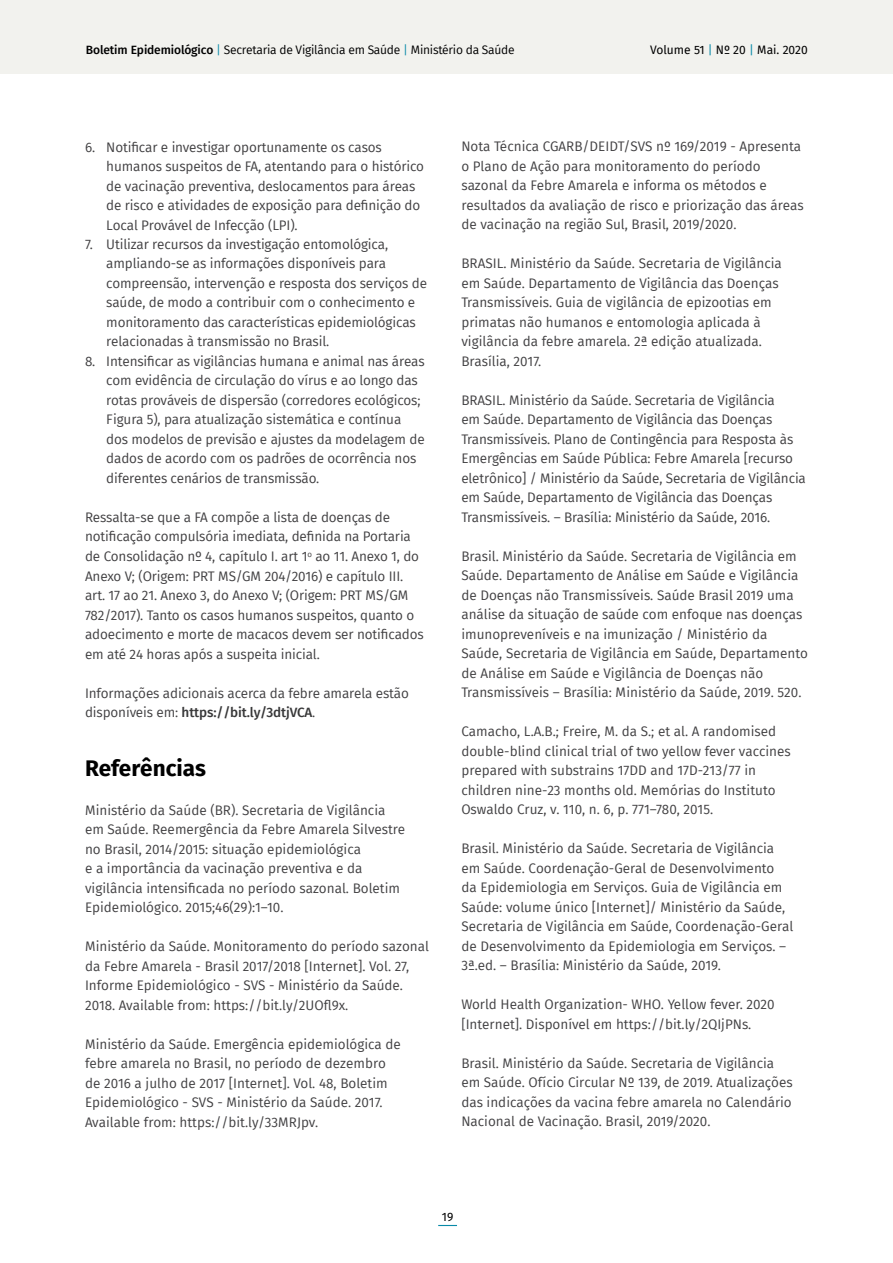
<style>
.page{position:relative;width:893px;height:1263px;background:#fff}
.page>*{position:absolute;margin:0;border:0;box-sizing:border-box;transform-origin:0 0}
.t1{font:700 22.5px "Fira Sans";color:#000}
.t2{font:13.5px/19.5px "Fira Sans";color:#414042}
.t3{font:12px "Fira Sans";letter-spacing:-.02em;color:#000}
.t4{font:12px "Fira Sans";color:#000}
.s1{font-weight:500}
.s2{color:#098aa8}
.s3{font-weight:500;color:#383839}
</style>
<div class="page">
<div style="left:0;top:0;width:893px;height:74px;background:#f2f2ee"></div>
<svg style="left:438px;top:1225px;width:19px;height:1px"></svg>
<p class="t3" style="left:86px;top:41px;width:430px"><span class="s1">Boletim Epidemiológico</span> <span class="s2">|</span> Secretaria de Vigilância em Saúde <span class="s2">|</span> Ministério da Saúde</p>
<p class="t4" style="left:650px;top:41px;width:159px">Volume 51 <span class="s2">|</span> Nº 20 <span class="s2">|</span> Mai. 2020</p>
<p class="t2" style="left:106px;top:137px;width:319px;text-indent:-21px">6. Notificar e investigar oportunamente os casos humanos suspeitos de FA, atentando para o histórico de vacinação preventiva, deslocamentos para áreas de risco e atividades de exposição para definição do Local Provável de Infecção (LPI).</p>
<p class="t2" style="left:106px;top:234px;width:322px;text-indent:-21px">7. Utilizar recursos da investigação entomológica, ampliando-se as informações disponíveis para compreensão, intervenção e resposta dos serviços de saúde, de modo a contribuir com o conhecimento e monitoramento das características epidemiológicas relacionadas à transmissão no Brasil.</p>
<p class="t2" style="left:106px;top:351px;width:320px;text-indent:-21px">8. Intensificar as vigilâncias humana e animal nas áreas com evidência de circulação do vírus e ao longo das rotas prováveis de dispersão (corredores ecológicos; Figura 5), para atualização sistemática e contínua dos modelos de previsão e ajustes da modelagem de dados de acordo com os padrões de ocorrência nos diferentes cenários de transmissão.</p>
<p class="t2" style="left:85px;top:507px;width:340px">Ressalta-se que a FA compõe a lista de doenças de notificação compulsória imediata, definida na Portaria de Consolidação nº 4, capítulo I. art 1<sup>o</sup> ao 11. Anexo 1, do Anexo V; (Origem: PRT MS/GM 204/2016) e capítulo III. art. 17 ao 21. Anexo 3, do Anexo V; (Origem: PRT MS/GM 782/2017). Tanto os casos humanos suspeitos, quanto o adoecimento e morte de macacos devem ser notificados em até 24 horas após a suspeita inicial.</p>
<p class="t2" style="left:85px;top:683px;width:325px">Informações adicionais acerca da febre amarela estão disponíveis em: <span class="s3">https://bit.ly/3dtjVCA</span>.</p>
<h1 class="t1" style="left:85px;top:749px;width:122px">Referências</h1>
<p class="t2" style="left:85px;top:800px;width:322px">Ministério da Saúde (BR). Secretaria de Vigilância em Saúde. Reemergência da Febre Amarela Silvestre no Brasil, 2014/2015: situação epidemiológica<br>e a importância da vacinação preventiva e da vigilância intensificada no período sazonal. Boletim Epidemiológico. 2015;46(29):1–10.</p>
<p class="t2" style="left:85px;top:936px;width:345px">Ministério da Saúde. Monitoramento do período sazonal da Febre Amarela - Brasil 2017/2018 [Internet]. Vol. 27, Informe Epidemiológico - SVS - Ministério da Saúde.<br>2018. Available from: https://bit.ly/2UOfl9x.</p>
<p class="t2" style="left:85px;top:1034px;width:317px">Ministério da Saúde. Emergência epidemiológica de febre amarela no Brasil, no período de dezembro de 2016 a julho de 2017 [Internet]. Vol. 48, Boletim Epidemiológico - SVS - Ministério da Saúde. 2017.<br>Available from: https://bit.ly/33MRJpv.</p>
<p class="t2" style="left:461px;top:137px;width:344px">Nota Técnica CGARB/DEIDT/SVS nº 169/2019 - Apresenta o Plano de Ação para monitoramento do período sazonal da Febre Amarela e informa os métodos e resultados da avaliação de risco e priorização das áreas de vacinação na região Sul, Brasil, 2019/2020.</p>
<p class="t2" style="left:461px;top:254px;width:322px">BRASIL. Ministério da Saúde. Secretaria de Vigilância em Saúde. Departamento de Vigilância das Doenças Transmissíveis. Guia de vigilância de epizootias em primatas não humanos e entomologia aplicada à vigilância da febre amarela. 2ª edição atualizada.<br>Brasília, 2017.</p>
<p class="t2" style="left:461px;top:390px;width:346px">BRASIL. Ministério da Saúde. Secretaria de Vigilância<br>em Saúde. Departamento de Vigilância das Doenças Transmissíveis. Plano de Contingência para Resposta às Emergências em Saúde Pública: Febre Amarela [recurso eletrônico] / Ministério da Saúde, Secretaria de Vigilância em Saúde, Departamento de Vigilância das Doenças Transmissíveis. – Brasília: Ministério da Saúde, 2016.</p>
<p class="t2" style="left:461px;top:546px;width:348px">Brasil. Ministério da Saúde. Secretaria de Vigilância em Saúde. Departamento de Análise em Saúde e Vigilância de Doenças não Transmissíveis. Saúde Brasil 2019 uma análise da situação de saúde com enfoque nas doenças imunopreveníveis e na imunização / Ministério da Saúde, Secretaria de Vigilância em Saúde, Departamento de Análise em Saúde e Vigilância de Doenças não Transmissíveis – Brasília: Ministério da Saúde, 2019. 520.</p>
<p class="t2" style="left:461px;top:722px;width:331px">Camacho, L.A.B.; Freire, M. da S.; et al. A randomised double-blind clinical trial of two yellow fever vaccines prepared with substrains 17DD and 17D-213/77 in children nine-23 months old. Memórias do Instituto Oswaldo Cruz, v. 110, n. 6, p. 771–780, 2015.</p>
<p class="t2" style="left:461px;top:839px;width:333px">Brasil. Ministério da Saúde. Secretaria de Vigilância em Saúde. Coordenação-Geral de Desenvolvimento<br>da Epidemiologia em Serviços. Guia de Vigilância em Saúde: volume único [Internet]/ Ministério da Saúde, Secretaria de Vigilância em Saúde, Coordenação-Geral de Desenvolvimento da Epidemiologia em Serviços. – 3ª.ed. – Brasília: Ministério da Saúde, 2019.</p>
<p class="t2" style="left:461px;top:994px;width:315px">World Health Organization- WHO. Yellow fever. 2020 [Internet]. Disponível em https://bit.ly/2QIjPNs.</p>
<p class="t2" style="left:461px;top:1053px;width:333px">Brasil. Ministério da Saúde. Secretaria de Vigilância em Saúde. Ofício Circular Nº 139, de 2019. Atualizações das indicações da vacina febre amarela no Calendário Nacional de Vacinação. Brasil, 2019/2020.</p>
<p class="t4" style="left:442px;top:1207px;width:13px">19</p>
</div>
